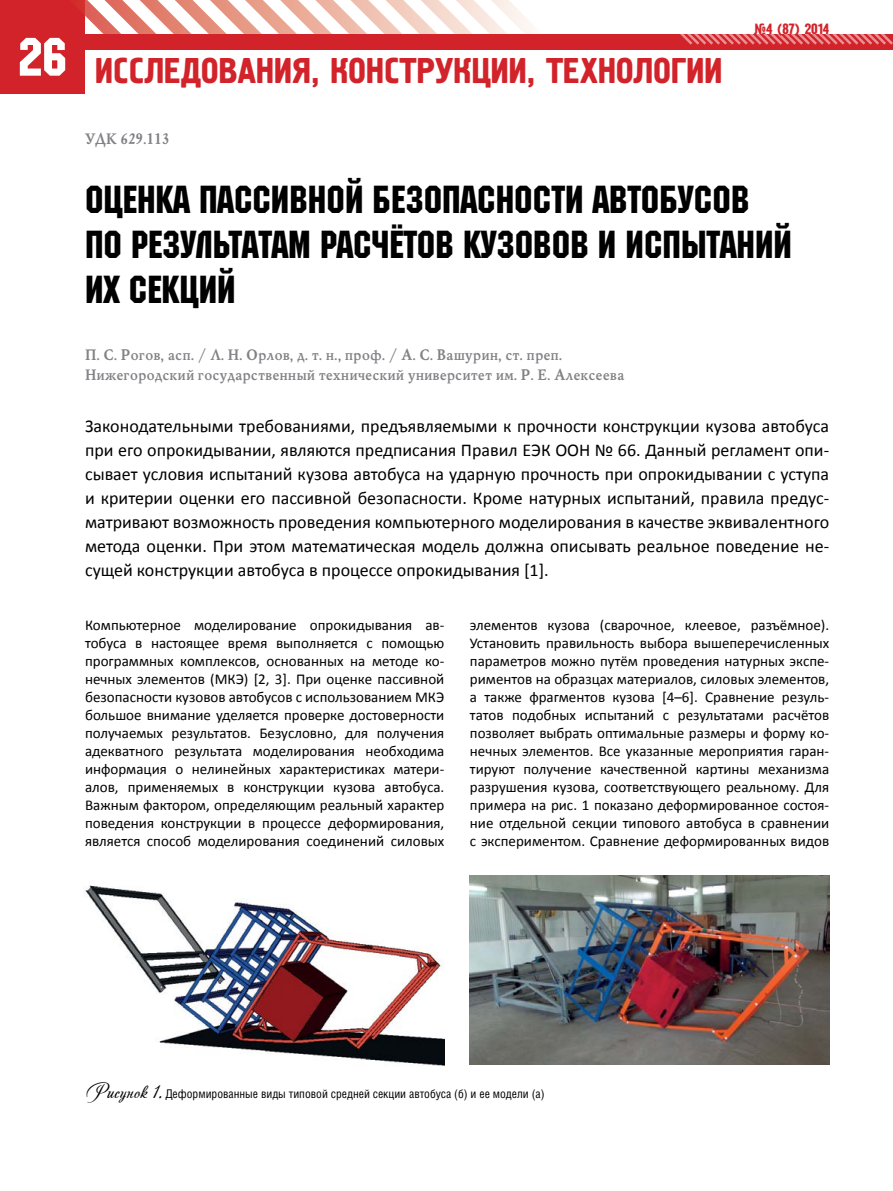
<style>
.page{position:relative;width:893px;height:1191px;background:#fff}
.page>*{position:absolute;margin:0;border:0;box-sizing:border-box;transform-origin:0 0}
.t1{font:39px/45px "Machine C";color:#000}
.t2{font:36px "Pollock 1 C";color:#d2232a}
.t3{font:18px/24px "Calibri";color:#000;text-align:justify}
.t4{font:15px/18px "Calibri";color:#000;text-align:justify}
.t5{font:700 15px/19.5px "Mysl C";color:#808285}
.t6{font:15px "Pollock 1 C";color:#d2232a}
.t7{font:12px "Helios Cond C";color:#000}
.s1{font-family:"Andantinoscript";font-size:21px}
</style>
<div class="page">
<div style="left:0;top:0;width:85px;height:94px;background:#d2232a"></div>
<svg style="left:77px;top:0;width:454px;height:34px"></svg>
<div style="left:81px;top:34px;width:812px;height:16px;background:#d2232a"></div>
<svg style="left:680px;top:34px;width:213px;height:11px"></svg>
<img style="left:84px;top:885px;width:360px;height:181px">
<img style="left:470px;top:876px;width:359px;height:188px">
<h2 class="t2" style="left:18px;top:51px;width:706px"><sup>26</sup> ИССЛЕДОВАНИЯ, КОНСТРУКЦИИ, ТЕХНОЛОГИИ</h2>
<p class="t6" style="left:754px;top:21px;width:77px">№4 (87) 2014</p>
<p class="t5" style="left:85px;top:129px;width:86px">УДК 629.113</p>
<h1 class="t1" style="left:85px;top:175px;width:708px">ОЦЕНКА ПАССИВНОЙ БЕЗОПАСНОСТИ АВТОБУСОВ<br>ПО РЕЗУЛЬТАТАМ РАСЧЁТОВ КУЗОВОВ И ИСПЫТАНИЙ<br>ИХ СЕКЦИЙ</h1>
<p class="t5" style="left:85px;top:345px;width:541px">П. С. Рогов, асп. / Л. Н. Орлов, д. т. н., проф. / А. С. Вашурин, ст. преп.<br>Нижегородский государственный технический университет им. Р. Е. Алексеева</p>
<p class="t3" style="left:85px;top:414px;width:746px">Законодательными требованиями, предъявляемыми к прочности конструкции кузова автобуса при его опрокидывании, являются предписания Правил ЕЭК ООН № 66. Данный регламент опи&shy;сывает условия испытаний кузова автобуса на ударную прочность при опрокидывании с уступа и критерии оценки его пассивной безопасности. Кроме натурных испытаний, правила предус&shy;матривают возможность проведения компьютерного моделирования в качестве эквивалентного метода оценки. При этом математическая модель должна описывать реальное поведение не&shy;сущей конструкции автобуса в процессе опрокидывания [1].</p>
<p class="t4" style="left:85px;top:616px;width:361px">Компьютерное моделирование опрокидывания ав&shy;тобуса в настоящее время выполняется с помощью программных комплексов, основанных на методе ко&shy;нечных элементов (МКЭ) [2, 3]. При оценке пассивной безопасности кузовов автобусов с использованием МКЭ большое внимание уделяется проверке достоверности получаемых результатов. Безусловно, для получения адекватного результата моделирования необходима информация о нелинейных характеристиках матери&shy;алов, применяемых в конструкции кузова автобуса.<br>Важным фактором, определяющим реальный характер поведения конструкции в процессе деформирования, является способ моделирования соединений силовых</p>
<p class="t4" style="left:470px;top:616px;width:361px">элементов кузова (сварочное, клеевое, разъёмное).<br>Установить правильность выбора вышеперечисленных параметров можно путём проведения натурных экспе&shy;риментов на образцах материалов, силовых элементов, а также фрагментов кузова [4–6]. Сравнение резуль&shy;татов подобных испытаний с результатами расчётов позволяет выбрать оптимальные размеры и форму ко&shy;нечных элементов. Все указанные мероприятия гаран&shy;тируют получение качественной картины механизма разрушения кузова, соответствующего реальному. Для примера на рис. 1 показано деформированное состоя&shy;ние отдельной секции типового автобуса в сравнении с экспериментом. Сравнение деформированных видов</p>
<p class="t7" style="left:85px;top:1087px;width:461px"><span class="s1">Рисунок 1.</span> Деформированные виды типовой средней секции автобуса (б) и ее модели (а)</p>
</div>
